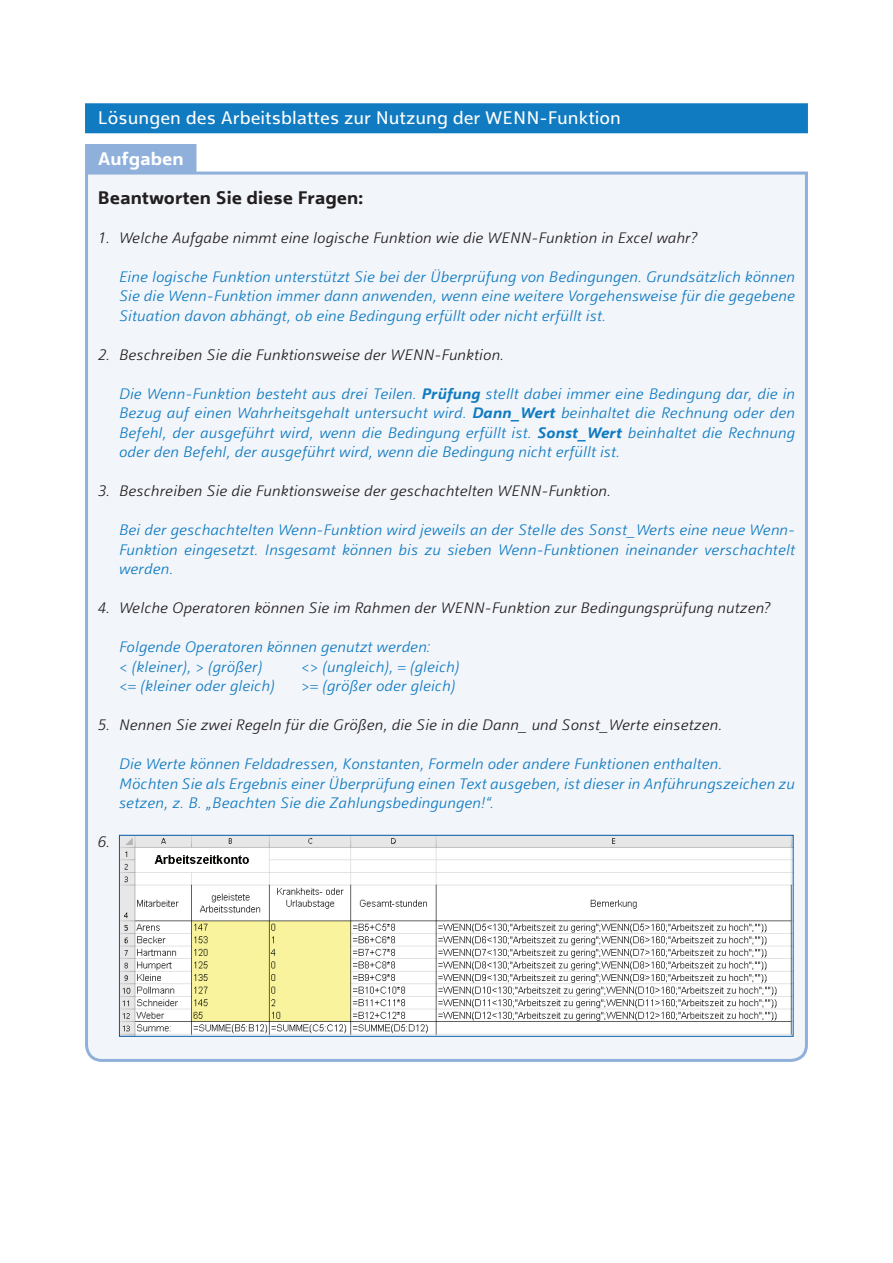
<style>
.page{position:relative;width:893px;height:1263px;background:#fff}
.page>*{position:absolute;margin:0;border:0;box-sizing:border-box;transform-origin:0 0}
.t1{font:18px "bs Friedrich Sans 1";color:#fff}
.t2{font:700 18px "bs Friedrich Sans 1";color:#231f20}
.t3{font:700 18px "bs Friedrich Sans 1";color:#fff}
.t4{font:italic 300 15px/19.5px "bs Friedrich Sans 1";color:#107bc1;text-align:justify}
.t5{font:italic 300 15px "bs Friedrich Sans 1";color:#231f20}
.s1{font-weight:700}
</style>
<div class="page">
<div style="left:85px;top:170px;width:723px;height:892px;background:#f2f5fa"></div>
<div style="left:85px;top:103px;width:723px;height:30px;background:#107bc1"></div>
<div style="left:85px;top:144px;width:111px;height:30px;background:#8fb0db"></div>
<img style="left:121px;top:837px;width:670px;height:198px">
<div style="left:119px;top:835px;width:674px;height:202px;border:1px solid #015aaa"></div>
<p class="t1" style="left:98px;top:111px;width:525px">Lösungen des Arbeitsblattes zur Nutzung der WENN-Funktion</p>
<p class="t3" style="left:98px;top:151px;width:87px">Aufgaben</p>
<p class="t2" style="left:98px;top:190px;width:267px">Beantworten Sie diese Fragen:</p>
<p class="t5" style="left:98px;top:232px;width:601px">1. Welche Aufgabe nimmt eine logische Funktion wie die WENN-Funktion in Excel wahr?</p>
<p class="t4" style="left:119px;top:268px;width:678px">Eine logische Funktion unterstützt Sie bei der Überprüfung von Bedingungen. Grundsätzlich können Sie die Wenn-Funktion immer dann anwenden, wenn eine weitere Vorgehensweise für die gegebene Situation davon abhängt, ob eine Bedingung erfüllt oder nicht erfüllt ist.</p>
<p class="t5" style="left:98px;top:349px;width:408px">2. Beschreiben Sie die Funktionsweise der WENN-Funktion.</p>
<p class="t4" style="left:119px;top:385px;width:678px">Die Wenn-Funktion besteht aus drei Teilen. <span class="s1">Prüfung</span> stellt dabei immer eine Bedingung dar, die in Bezug auf einen Wahrheitsgehalt untersucht wird. <span class="s1">Dann_Wert</span> beinhaltet die Rechnung oder den Befehl, der ausgeführt wird, wenn die Bedingung erfüllt ist. <span class="s1">Sonst_Wert</span> beinhaltet die Rechnung oder den Befehl, der ausgeführt wird, wenn die Bedingung nicht erfüllt ist.</p>
<p class="t5" style="left:98px;top:485px;width:515px">3. Beschreiben Sie die Funktionsweise der geschachtelten WENN-Funktion.</p>
<p class="t4" style="left:119px;top:522px;width:678px">Bei der geschachtelten Wenn-Funktion wird jeweils an der Stelle des Sonst_Werts eine neue Wenn-Funktion eingesetzt. Insgesamt können bis zu sieben Wenn-Funktionen ineinander verschachtelt werden.</p>
<p class="t5" style="left:98px;top:602px;width:674px">4. Welche Operatoren können Sie im Rahmen der WENN-Funktion zur Bedingungsprüfung nutzen?</p>
<p class="t4" style="left:119px;top:639px;width:314px">Folgende Operatoren können genutzt werden: &lt; (kleiner), &gt; (größer)</p>
<p class="t4" style="left:301px;top:658px;width:160px">&lt;&gt; (ungleich), = (gleich)</p>
<p class="t4" style="left:119px;top:678px;width:157px">&lt;= (kleiner oder gleich)</p>
<p class="t4" style="left:301px;top:678px;width:156px">&gt;= (größer oder gleich)</p>
<p class="t5" style="left:98px;top:719px;width:626px">5. Nennen Sie zwei Regeln für die Größen, die Sie in die Dann_ und Sonst_Werte einsetzen.</p>
<p class="t4" style="left:119px;top:756px;width:678px;text-align:left">Die Werte können Feldadressen, Konstanten, Formeln oder andere Funktionen enthalten.<br>Möchten Sie als Ergebnis einer Überprüfung einen Text ausgeben, ist dieser in Anführungszeichen zu setzen, z. B. „Beachten Sie die Zahlungsbedingungen!“.</p>
<p class="t5" style="left:98px;top:836px;width:14px">6.</p>
</div>
